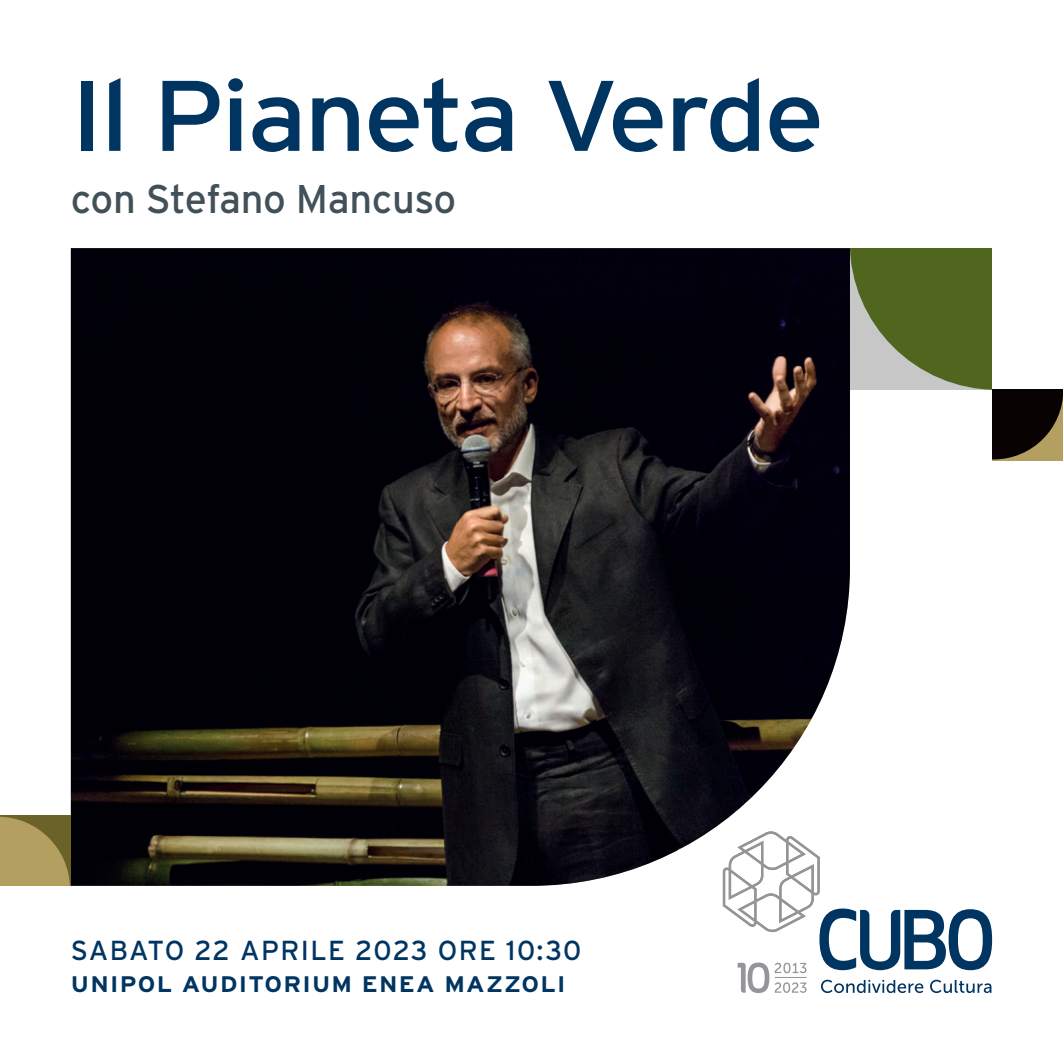
<style>
.page{position:relative;width:1063px;height:1063px;background:#fff}
.page>*{position:absolute;margin:0;border:0;box-sizing:border-box;transform-origin:0 0}
.t1{font:100px "Interstate";letter-spacing:-.03em;color:#003562;scale:1.1 1}
.t2{font:40px "Interstate";letter-spacing:-.015em;color:#425159}
.t3{font:27.5px "Interstate";letter-spacing:.045em;color:#003562}
.t4{font:700 22.5px "Interstate";letter-spacing:.05em;color:#003562;scale:1.1 1}
</style>
<div class="page">
<img style="left:71px;top:248px;width:779px;height:638px">
<div style="left:992px;top:390px;width:71px;height:71px;background:#b3a061"></div>
<svg style="left:850px;top:248px;width:213px;height:211px"></svg>
<div style="left:0;top:815px;width:71px;height:71px;background:#6a6228"></div>
<svg style="left:0;top:817px;width:70px;height:69px"></svg>
<svg style="left:723px;top:831px;width:269px;height:162px"></svg>
<p class="t1" style="left:71px;top:60px;width:687px">Il Pianeta Verde</p>
<p class="t2" style="left:71px;top:176px;width:387px">con Stefano Mancuso</p>
<p class="t3" style="left:71px;top:935px;width:512px">SABATO 22 APRILE 2023 ORE 10:30</p>
<p class="t4" style="left:71px;top:972px;width:451px">UNIPOL AUDITORIUM ENEA MAZZOLI</p>
</div>
